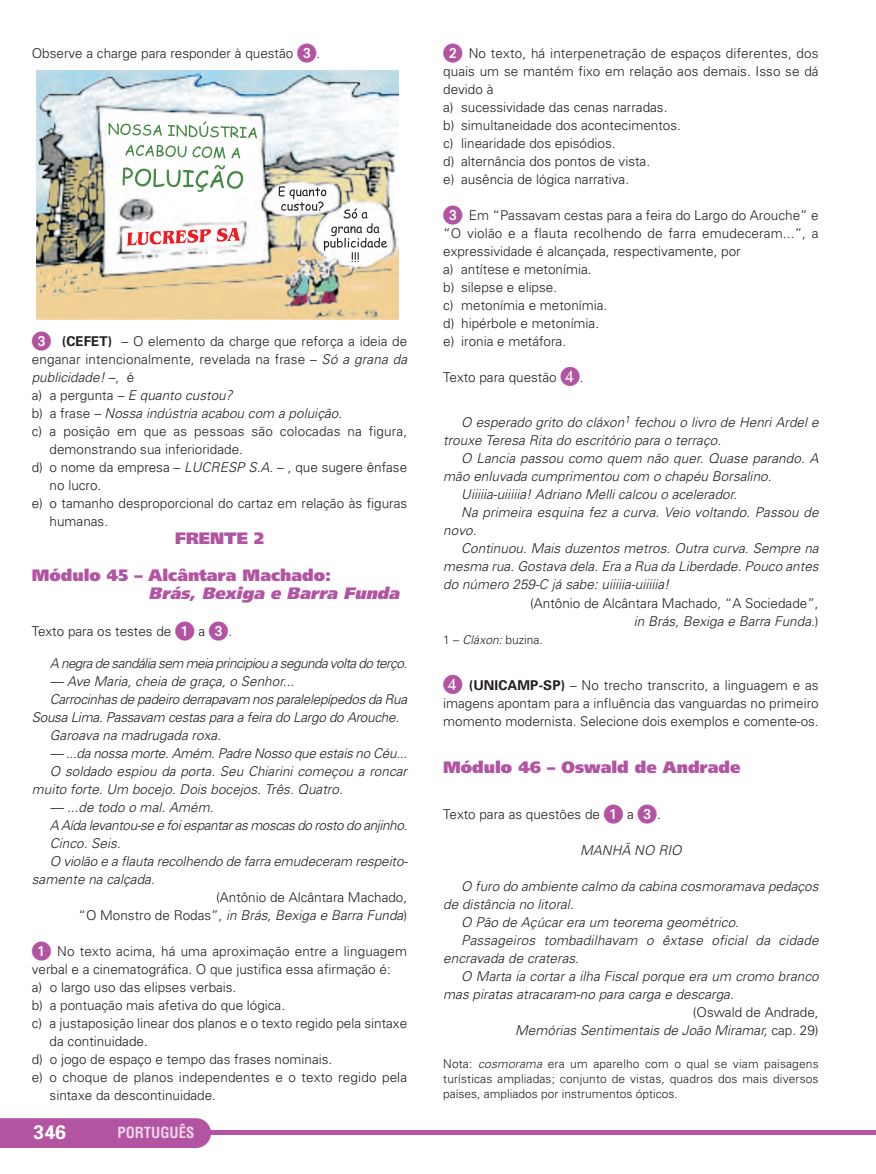
<style>
.page{position:relative;width:876px;height:1174px;background:#fff}
.page>*{position:absolute;margin:0;border:0;box-sizing:border-box;transform-origin:0 0}
.t1{font:700 19.5px "Univers";color:#fff}
.t2{font:900 16.5px/36px "Frutiger";color:#b254a1}
.t3{font:italic 900 16.5px "Frutiger";color:#b254a1}
.t4{font:700 condensed 15px "Helvetica";color:#ebd7e8}
.t5{font:300 13.5px/18px "Univers";color:#231f20;text-align:right}
.t6{font:italic 300 13.5px/18px "Univers";letter-spacing:-.01em;color:#231f20}
.t7{font:300 12px/15px "Univers";color:#231f20;text-align:justify}
.s1{font-family:"European Pi One";font-weight:400;font-size:19.5px;color:#b254a1}
.s2{font-weight:700}
.s3{font-style:italic}
.s4{font-style:normal}
</style>
<div class="page">
<hr style="left:0;top:1130px;width:876px;height:4px;background:#b254a1">
<div style="left:0;top:1118px;width:211px;height:29px;background:#b254a1"></div>
<img style="left:37px;top:70px;width:361px;height:249px">
<svg style="left:108px;top:123px;width:54px;height:13px"></svg>
<svg style="left:168px;top:121px;width:89px;height:17px"></svg>
<svg style="left:125px;top:145px;width:62px;height:12px"></svg>
<svg style="left:193px;top:146px;width:32px;height:13px"></svg>
<svg style="left:231px;top:148px;width:9px;height:11px"></svg>
<svg style="left:123px;top:165px;width:120px;height:27px"></svg>
<svg style="left:279px;top:186px;width:108px;height:76px"></svg>
<svg style="left:127px;top:229px;width:84px;height:16px"></svg>
<svg style="left:217px;top:228px;width:23px;height:14px"></svg>
<p class="t5" style="left:32px;top:46px;width:290px">Observe a charge para responder à questão <span class="s1">3</span>.</p>
<p class="t5" style="left:32px;top:334px;width:377px"><span class="s1">3</span> <span class="s2">(CEFET)</span> – O elemento da charge que re for ça a ideia de</p>
<p class="t5" style="left:32px;top:352px;width:379px">enganar intencionalmente, re ve lada na frase – <span class="s3">Só a grana da</span></p>
<p class="t6" style="left:32px;top:370px;width:104px">publicidade! <span class="s4">– , é</span></p>
<p class="t6" style="left:32px;top:388px;width:205px"><span class="s4">a ) a p e rg u n ta</span> – E quanto custou?</p>
<p class="t6" style="left:32px;top:406px;width:314px"><span class="s4">b ) a f r a s e</span> – Nossa indústria acabou com a poluição.</p>
<p class="t5" style="left:32px;top:424px;width:377px">c) a posição em que as pessoas são colocadas na figura,</p>
<p class="t5" style="left:50px;top:442px;width:195px">demonstrando sua inferioridade.</p>
<p class="t5" style="left:32px;top:460px;width:377px">d) o nome da empresa – <span class="s3">LUCRESP S.A.</span>– , que sugere ênfase</p>
<p class="t5" style="left:50px;top:478px;width:53px">no lucro.</p>
<p class="t5" style="left:32px;top:496px;width:377px">e) o tamanho desproporcional do cartaz em relação às figuras</p>
<p class="t5" style="left:50px;top:514px;width:60px">humanas.</p>
<p class="t2" style="left:32px;top:522px;width:301px;text-indent:143px">FRENTE 2<br>Módulo 45 – Alcântara Machado:</p>
<p class="t3" style="left:149px;top:586px;width:255px">Brás, Bexiga e Barra Funda</p>
<p class="t5" style="left:32px;top:623px;width:202px">Texto para os testes de <span class="s1">1</span> a <span class="s1">3</span>.</p>
<p class="t6" style="left:50px;top:655px;width:361px">A negra de sandália sem meia principiou a segunda volta do terço.</p>
<p class="t6" style="left:50px;top:673px;width:248px">— Ave Maria, cheia de graça, o Senhor...</p>
<p class="t6" style="left:50px;top:691px;width:361px">Carrocinhas de padeiro derrapavam nos paralelepípedos da Rua</p>
<p class="t6" style="left:32px;top:709px;width:371px">Sousa Lima.Passavam cestas para a feira do Largo do Arouche.</p>
<p class="t6" style="left:50px;top:727px;width:175px">Garoava na madrugada roxa.</p>
<p class="t6" style="left:50px;top:745px;width:361px">— ...da nossa morte.Amém.Padre Nosso que estais no Céu...</p>
<p class="t6" style="left:50px;top:763px;width:361px">O soldado espiou da porta. Seu Chiarini começou a roncar</p>
<p class="t6" style="left:32px;top:781px;width:315px">muito forte. Um bocejo. Dois bocejos. Três. Quatro.</p>
<p class="t6" style="left:50px;top:799px;width:168px">— ...de todo o mal. Amém.</p>
<p class="t6" style="left:50px;top:817px;width:361px">A Aída levantou-se e foiespantaras moscas do rosto do anjinho.</p>
<p class="t6" style="left:50px;top:835px;width:75px">Cinco. Seis.</p>
<p class="t6" style="left:50px;top:853px;width:361px">O violão e a flauta recolhendo de farra emudeceram respeito -</p>
<p class="t6" style="left:32px;top:871px;width:127px">samente na calçada.</p>
<p class="t5" style="left:78px;top:889px;width:330px">(Antônio de Alcântara Machado,<br>“ O M o n s t r o d e R o d a s ” , <span class="s3">in Brás, Bexiga e Barra Funda</span>)</p>
<p class="t5" style="left:32px;top:943px;width:377px"><span class="s1">1</span> No texto acima, há uma aproximação entre a linguagem</p>
<p class="t5" style="left:32px;top:961px;width:360px">verbal e a cinematográfica. O que justifica essa afirmação é:</p>
<p class="t5" style="left:32px;top:979px;width:206px">a) o largo uso das elipses verbais.</p>
<p class="t5" style="left:32px;top:997px;width:255px">b) a pontuação mais afetiva do que lógica.</p>
<p class="t5" style="left:32px;top:1015px;width:377px">c) a justaposição linear dos planos e o texto regido pela sintaxe</p>
<p class="t5" style="left:50px;top:1033px;width:100px">da continuidade.</p>
<p class="t5" style="left:32px;top:1051px;width:302px">d) o jogo de espaço e tempo das frases nomi nais.</p>
<p class="t5" style="left:32px;top:1069px;width:377px">e) o choque de planos independentes e o texto regido pela</p>
<p class="t5" style="left:50px;top:1087px;width:168px">sintaxe da descontinuidade.</p>
<h1 class="t1" style="left:34px;top:1125px;width:34px">346</h1>
<p class="t4" style="left:117px;top:1126px;width:79px">PORTUGUÊS</p>
<p class="t5" style="left:443px;top:46px;width:377px;text-align:left"><span class="s1">2</span> No texto, há interpenetração de espaços diferentes, dos quais um se mantém fixo em relação aos demais. Isso se dá devido à<br>a) sucessividade das cenas narradas.<br>b) simultaneidade dos acontecimentos.<br>c) linearidade dos episódios.<br>d) alternância dos pontos de vista.<br>e) ausência de lógica narrativa.</p>
<p class="t5" style="left:443px;top:208px;width:377px;text-align:left"><span class="s1">3</span> Em “Passavam cestas para a feira do Largo do Arouche” e “O violão e a flauta recolhendo de farra emudeceram...”, a expres sividade é alcançada, respectivamente, por<br>a) antítese e metonímia.<br>b) silepse e elipse.<br>c) metonímia e metonímia.<br>d) hipérbole e metonímia.<br>e) ironia e metáfora.</p>
<p class="t5" style="left:443px;top:370px;width:142px">Texto para questão <span class="s1">D</span>.</p>
<p class="t6" style="left:443px;top:415px;width:379px;text-indent:18px">O esperado grito do cláxon<sup>1</sup> fechou o livro de Henri Ardel e trouxe Teresa Rita do escritório para o terraço.</p>
<p class="t6" style="left:461px;top:451px;width:359px">O Lancia passou como quem não quer. Quase parando. A</p>
<p class="t6" style="left:443px;top:469px;width:332px">mão enluvada cumprimen tou com o chapéu Borsalino.</p>
<p class="t6" style="left:461px;top:487px;width:280px">Uiiiiia-uiiiiia! Adriano Melli calcou o acelerador.</p>
<p class="t6" style="left:461px;top:505px;width:361px">Na primeira esquina fez a curva. Veio voltando. Passou de</p>
<p class="t6" style="left:443px;top:523px;width:37px">novo.</p>
<p class="t6" style="left:461px;top:541px;width:361px">Continuou. Mais duzentos metros. Outra curva. Sempre na</p>
<p class="t6" style="left:443px;top:559px;width:379px">mesma rua.Gostava dela.Era a Rua da Liberdade.Pouco antes</p>
<p class="t6" style="left:443px;top:577px;width:230px">do número 259-C já sabe: uiiiiia-uiiiiia!</p>
<p class="t5" style="left:530px;top:595px;width:290px">(Antônio de Alcântara Machado, “A Sociedade”, <span class="s3">in Brás, Bexiga e Barra Funda</span>. )</p>
<p class="t7" style="left:443px;top:633px;width:101px">1 – <span class="s3">Cláxon:</span> buzina.</p>
<p class="t5" style="left:443px;top:677px;width:377px;text-align:justify"><span class="s1">D</span> <span class="s2">(UNICAMP-SP)</span> – No trecho transcrito, a linguagem e as imagens apontam para a in fluên cia das vanguardas no primeiro momento modernista. Selecione dois exemplos e co mente-os.</p>
<p class="t2" style="left:443px;top:750px;width:299px">Módulo 46 – Oswald de Andrade</p>
<p class="t5" style="left:443px;top:806px;width:219px">Texto para as questões de <span class="s1">1</span> a <span class="s1">3</span>.</p>
<p class="t6" style="left:580px;top:842px;width:106px">MANHÃ NO RIO</p>
<p class="t6" style="left:461px;top:878px;width:361px">O furo do ambiente calmo da cabina cos mo ramava pedaços</p>
<p class="t6" style="left:443px;top:896px;width:135px">de distância no litoral.</p>
<p class="t6" style="left:461px;top:914px;width:282px">O Pão de Açúcar era um teorema geomé trico.</p>
<p class="t6" style="left:461px;top:932px;width:361px">Passageiros tombadilhavam o êxtase oficial da cidade</p>
<p class="t6" style="left:443px;top:950px;width:140px">encravada de crateras.</p>
<p class="t6" style="left:461px;top:968px;width:361px">O Marta ia cortar a ilha Fiscal porque era um cromo branco</p>
<p class="t6" style="left:443px;top:986px;width:292px">mas piratas atracaram-no para carga e descarga<span class="s4">.</span></p>
<p class="t5" style="left:693px;top:1004px;width:127px">(Oswald de Andrade,</p>
<p class="t6" style="left:515px;top:1022px;width:305px">Memórias Sentimentais de João Miramar, <span class="s4">c a p . 2 9 )</span></p>
<p class="t7" style="left:443px;top:1057px;width:377px">Nota: <span class="s3">cosmorama</span> era um aparelho com o qual se viam paisagens turísticas ampliadas; con junto de vistas, quadros dos mais diversos países, ampliados por instrumentos ópticos.</p>
</div>
